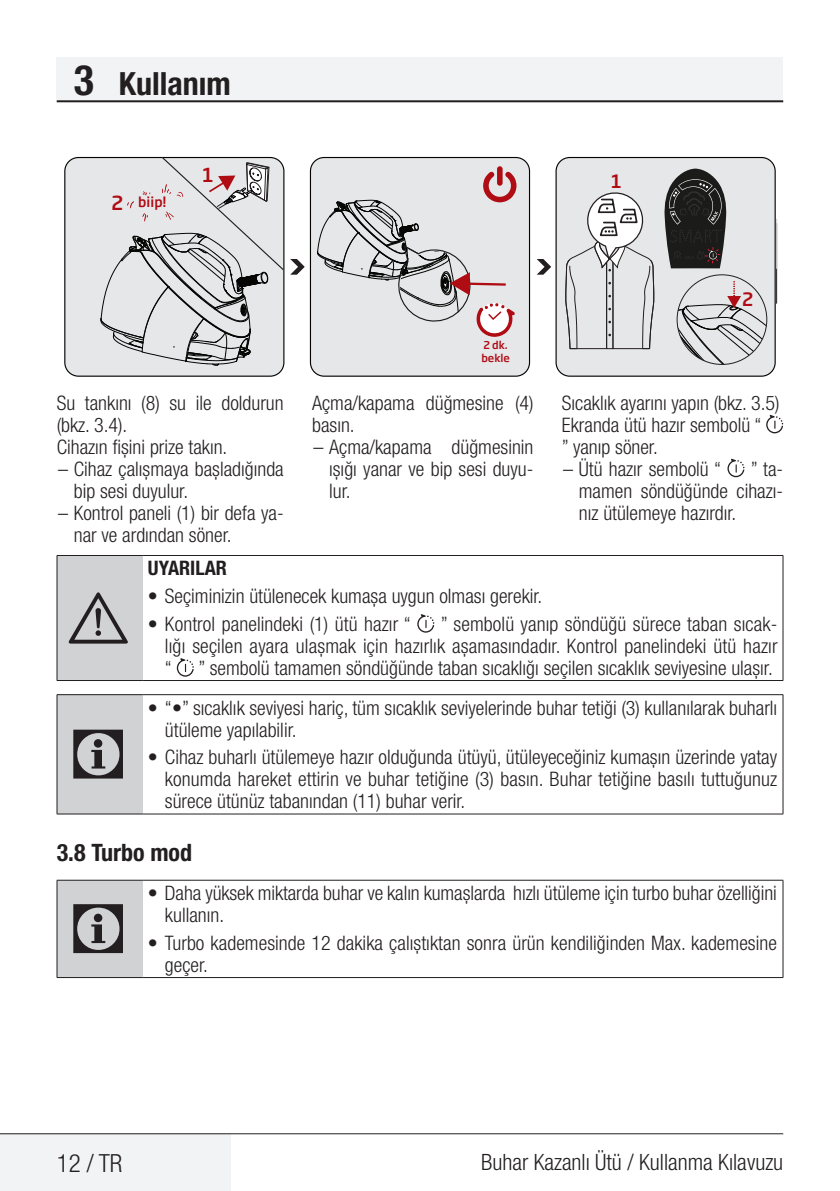
<style>
.page{position:relative;width:840px;height:1191px;background:#fff}
.page>*{position:absolute;margin:0;border:0;box-sizing:border-box;transform-origin:0 0}
.t1{font:72px "ZIWARNUN";color:#231f20}
.t2{font:64px "ZIWARNUN";color:#231f20}
.Unite_Baslik_Icerik{font:700 condensed 32px "Helvetica Neue LT Pro";color:#231f20}
.t3{font:300 condensed 25px "Helvetica Neue LT Pro";color:#231f20}
.Alt_Baslik_Icerik{font:700 condensed 24px "Helvetica Neue LT Pro";color:#231f20}
.t4{font:300 condensed 22.4px "Helvetica Neue LT Pro";color:#231f20}
.Görsel_Altı_Metin{font:300 condensed 20px/22px "Helvetica Neue LT Pro";color:#231f20}
.Duz_Metin{font:700 condensed 20px "Helvetica Neue LT Pro";color:#231f20}
.t5{font:500 19px "Soho Gothic Pro";color:#af0c14}
.t6{font:500 18.2px "Soho Gothic Pro";color:#af0c14}
.t7{font:500 13.4px "Soho Gothic Pro";color:#af0c14}
.t8{font:500 10.6px/12.8px "Soho Gothic Pro";color:#af0c14}
.s1{font-size:42px}
.s2{font-size:19px}
.s3{font-weight:700}
</style>
<div class="page">
<div style="left:57px;top:57px;width:725px;height:45px;background:#f2f3f4"></div>
<hr style="left:57px;top:100px;width:725px;height:2px;background:#231f20">
<div style="left:0;top:1133px;width:230px;height:58px;background:#f2f3f4"></div>
<hr style="left:0;top:1133px;width:782px;height:1px;background:#231f20">
<div style="left:65px;top:157px;width:219px;height:219px;background:#e6e7e9;border-radius:14px"></div>
<div style="left:310px;top:157px;width:219px;height:219px;background:#e6e7e9;border-radius:14px"></div>
<div style="left:310px;top:157px;width:220px;height:220px;border:1px solid #050504;border-radius:14px"></div>
<div style="left:555px;top:157px;width:219px;height:219px;background:#e6e7e9;border-radius:14px"></div>
<div style="left:555px;top:157px;width:220px;height:220px;border:1px solid #050504;border-radius:14px"></div>
<svg style="left:536px;top:259px;width:15px;height:16px"></svg>
<hr style="left:775px;top:223px;width:1px;height:81px;background:#231f20">
<hr style="left:775px;top:219px;width:1px;height:50px;background:#d1d2d4">
<svg style="left:101px;top:156px;width:203px;height:210px"></svg>
<svg style="left:317px;top:166px;width:199px;height:171px"></svg>
<svg style="left:565px;top:192px;width:90px;height:157px"></svg>
<svg style="left:676px;top:281px;width:90px;height:83px"></svg>
<svg style="left:664px;top:169px;width:62px;height:99px;background:#40403e"></svg>
<svg style="left:766px;top:415px;width:16px;height:18px"></svg>
<svg style="left:727px;top:459px;width:17px;height:18px"></svg>
<div style="left:57px;top:555px;width:85px;height:125px;background:#d1d2d4"></div>
<hr style="left:57px;top:555px;width:85px;height:1px;background:#231f20">
<hr style="left:142px;top:555px;width:640px;height:1px;background:#231f20">
<hr style="left:57px;top:556px;width:1px;height:124px;background:#231f20">
<hr style="left:782px;top:556px;width:1px;height:124px;background:#231f20">
<hr style="left:57px;top:680px;width:85px;height:1px;background:#231f20">
<hr style="left:142px;top:680px;width:640px;height:1px;background:#231f20">
<svg style="left:417px;top:614px;width:17px;height:18px"></svg>
<svg style="left:177px;top:658px;width:17px;height:18px"></svg>
<div style="left:57px;top:694px;width:85px;height:120px;background:#d1d2d4"></div>
<hr style="left:57px;top:694px;width:85px;height:1px;background:#231f20">
<hr style="left:142px;top:694px;width:640px;height:1px;background:#231f20">
<hr style="left:57px;top:695px;width:1px;height:118px;background:#231f20">
<hr style="left:782px;top:695px;width:1px;height:118px;background:#231f20">
<hr style="left:57px;top:813px;width:85px;height:1px;background:#231f20">
<hr style="left:142px;top:813px;width:640px;height:1px;background:#231f20">
<div style="left:57px;top:880px;width:85px;height:97px;background:#d1d2d4"></div>
<hr style="left:57px;top:880px;width:85px;height:1px;background:#231f20">
<hr style="left:142px;top:880px;width:640px;height:1px;background:#231f20">
<hr style="left:57px;top:880px;width:1px;height:97px;background:#231f20">
<hr style="left:782px;top:880px;width:1px;height:97px;background:#231f20">
<hr style="left:57px;top:977px;width:85px;height:1px;background:#231f20">
<hr style="left:142px;top:977px;width:640px;height:1px;background:#231f20">
<p class="Unite_Baslik_Icerik" style="left:74px;top:64px;width:158px"><span class="s1">3</span> Kullanım</p>
<p class="t7" style="left:111px;top:191px;width:57px"><span class="s2">2</span> biip!</p>
<p class="t5" style="left:202px;top:160px;width:13px">1</p>
<p class="t6" style="left:610px;top:167px;width:12px">1</p>
<p class="Görsel_Altı_Metin" style="left:57px;top:391px;width:228px">Su tankını (8) su ile doldurun (bkz. 3.4).</p>
<p class="Görsel_Altı_Metin" style="left:57px;top:435px;width:172px">Cihazın fişini prize takın.</p>
<p class="Görsel_Altı_Metin" style="left:74px;top:457px;width:211px;text-indent:-16px">– Cihaz çalışmaya başladığında bip sesi duyulur.</p>
<p class="Görsel_Altı_Metin" style="left:74px;top:501px;width:211px;text-indent:-16px">– Kontrol paneli (1) bir defa ya&shy;nar ve ardından söner.</p>
<p class="t8" style="left:481px;top:338px;width:30px">2 dk. bekle</p>
<p class="Görsel_Altı_Metin" style="left:312px;top:391px;width:223px">Açma/kapama düğmesine (4) basın.</p>
<p class="Görsel_Altı_Metin" style="left:329px;top:435px;width:206px;text-align:justify;text-indent:-16px">– Açma/kapama düğmesinin ışığı yanar ve bip sesi duyu&shy;lur.</p>
<p class="t6" style="left:741px;top:284px;width:13px">2</p>
<p class="Görsel_Altı_Metin" style="left:561px;top:391px;width:219px">Sıcaklık ayarını yapın (bkz. 3.5)</p>
<p class="Görsel_Altı_Metin" style="left:561px;top:413px;width:201px">Ekranda ütü hazır sembolü “ ” yanıp söner.</p>
<p class="Görsel_Altı_Metin" style="left:563px;top:457px;width:159px">– Ütü hazır sembolü “</p>
<p class="Görsel_Altı_Metin" style="left:578px;top:457px;width:206px;text-align:justify;text-indent:172px">” ta&shy;mamen söndüğünde cihazı&shy;nız ütülemeye hazırdır.</p>
<p class="t2" style="left:69px;top:584px;width:63px">A</p>
<p class="Duz_Metin" style="left:148px;top:556px;width:80px">UYARILAR</p>
<p class="Görsel_Altı_Metin" style="left:148px;top:585px;width:396px"><span class="s3">•</span> Seçiminizin ütülenecek kumaşa uygun olması gerekir.</p>
<p class="Görsel_Altı_Metin" style="left:148px;top:612px;width:264px"><span class="s3">•</span> Kontrol panelindeki (1) ütü hazır “</p>
<p class="Görsel_Altı_Metin" style="left:165px;top:612px;width:613px;text-align:justify;text-indent:275px">” sembolü yanıp söndüğü sürece taban sıcak&shy;lığı seçilen ayara ulaşmak için hazırlık aşamasındadır. Kontrol panelindeki ütü hazır “</p>
<p class="Görsel_Altı_Metin" style="left:198px;top:656px;width:575px">” sembolü tamamen söndüğünde taban sıcaklığı seçilen sıcaklık seviyesine ulaşır.</p>
<p class="Görsel_Altı_Metin" style="left:165px;top:696px;width:613px;text-indent:-17px"><span class="s3">•</span> “•” sıcaklık seviyesi hariç, tüm sıcaklık seviyelerinde buhar tetiği (3) kullanılarak buharlı ütüleme yapılabilir.</p>
<p class="Görsel_Altı_Metin" style="left:165px;top:746px;width:613px;text-align:justify;text-indent:-17px"><span class="s3">•</span> Cihaz buharlı ütülemeye hazır olduğunda ütüyü, ütüleyeceğiniz kumaşın üzerinde yatay konumda hareket ettirin ve buhar tetiğine (3) basın. Buhar tetiğine basılı tuttuğunuz sürece ütünüz tabanından (11) buhar verir.</p>
<p class="Alt_Baslik_Icerik" style="left:57px;top:837px;width:137px">3.8 Turbo mod</p>
<p class="t1" style="left:69px;top:716px;width:63px">C</p>
<p class="t1" style="left:69px;top:890px;width:63px">C</p>
<p class="Görsel_Altı_Metin" style="left:165px;top:882px;width:613px;text-indent:-17px"><span class="s3">•</span> Daha yüksek miktarda buhar ve kalın kumaşlarda hızlı ütüleme için turbo buhar özelliğini kullanın.</p>
<p class="Görsel_Altı_Metin" style="left:165px;top:931px;width:613px;text-indent:-17px"><span class="s3">•</span> Turbo kademesinde 12 dakika çalıştıktan sonra ürün kendiliğinden Max. kademesine geçer.</p>
<p class="t3" style="left:57px;top:1148px;width:67px">12 / TR</p>
<p class="t4" style="left:481px;top:1149px;width:303px">Buhar Kazanlı Ütü / Kullanma Kılavuzu</p>
</div>
